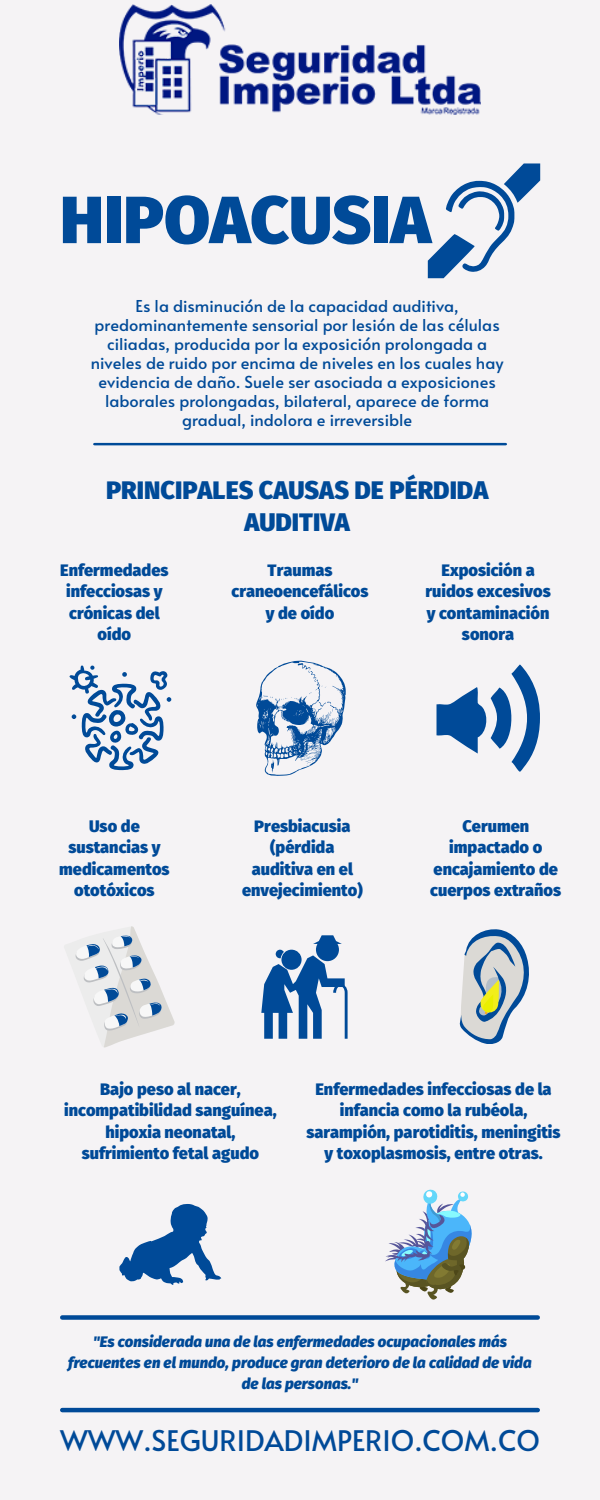
<style>
.page{position:relative;width:600px;height:1500px;background:#f5f3f5}
.page>*{position:absolute;margin:0;border:0;box-sizing:border-box;transform-origin:0 0}
.t1{font:900 66.7px "Fira Sans";color:#004a98}
.t2{font:28.3px "Alata";color:#004a98}
.t3{font:900 25px/32.2px "Fira Sans";color:#004a98;text-align:center}
.t4{font:900 16.4px/21.1px "Fira Sans";color:#004a98;text-align:center}
.t5{font:16.4px/19.1px "Alata";color:#004a98;text-align:center}
.t6{font:italic 900 15px/21px "Fira Sans";color:#004a98;text-align:center}
</style>
<div class="page">
<div style="left:62px;top:1315px;width:476px;height:5px;background:#004a98"></div>
<hr style="left:95px;top:443px;width:411px;height:3px;background:#004a98">
<hr style="left:62px;top:1408px;width:476px;height:4px;background:#004a98">
<img style="left:119px;top:5px;width:362px;height:110px">
<svg style="left:428px;top:163px;width:112px;height:115px"></svg>
<svg style="left:69px;top:665px;width:102px;height:105px"></svg>
<svg style="left:256px;top:660px;width:90px;height:116px"></svg>
<svg style="left:437px;top:664px;width:103px;height:108px"></svg>
<svg style="left:75px;top:926px;width:100px;height:122px"></svg>
<svg style="left:261px;top:950px;width:87px;height:89px"></svg>
<div style="left:316px;top:938px;width:23px;height:23px;background:#004a98;border-radius:50%"></div>
<svg style="left:313px;top:935px;width:29px;height:9px"></svg>
<svg style="left:459px;top:929px;width:70px;height:115px"></svg>
<svg style="left:119px;top:1204px;width:103px;height:81px"></svg>
<svg style="left:385px;top:1190px;width:86px;height:110px"></svg>
<p class="t1" style="left:60px;top:181px;width:372px">HIPOACUSIA</p>
<p class="t5" style="left:91px;top:295px;width:414px">Es la disminución de la capacidad auditiva, predominantemente sensorial por lesión de las células ciliadas, producida por la exposición prolongada a niveles de ruido por encima de niveles en los cuales hay evidencia de daño. Suele ser asociada a exposiciones laborales prolongadas, bilateral, aparece de forma gradual, indolora e irreversible</p>
<p class="t3" style="left:106px;top:474px;width:384px">PRINCIPALES CAUSAS DE PÉRDIDA<br>AUDITIVA</p>
<p class="t4" style="left:60px;top:560px;width:110px">Enfermedades infecciosas y crónicas del oído</p>
<p class="t4" style="left:232px;top:560px;width:139px">Traumas craneoencefálicos y de oído</p>
<p class="t4" style="left:425px;top:560px;width:127px">Exposición a ruidos excesivos y contaminación sonora</p>
<p class="t4" style="left:59px;top:816px;width:112px">Uso de sustancias y medicamentos ototóxicos</p>
<p class="t4" style="left:242px;top:816px;width:122px">Presbiacusia (pérdida auditiva en el envejecimiento)</p>
<p class="t4" style="left:430px;top:816px;width:132px">Cerumen impactado o encajamiento de cuerpos extraños</p>
<p class="t4" style="left:64px;top:1079px;width:214px">Bajo peso al nacer, incompatibilidad sanguínea, hipoxia neonatal, sufrimiento fetal agudo</p>
<p class="t4" style="left:306px;top:1079px;width:256px">Enfermedades infecciosas de la infancia como la rubéola, sarampión, parotiditis, meningitis y toxoplasmosis, entre otras.</p>
<p class="t6" style="left:68px;top:1331px;width:465px">"Es considerada una de las enfermedades ocupacionales más frecuentes en el mundo, produce gran deterioro de la calidad de vida de las personas."</p>
<p class="t2" style="left:60px;top:1420px;width:481px">WWW.SEGURIDADIMPERIO.COM.CO</p>
</div>
